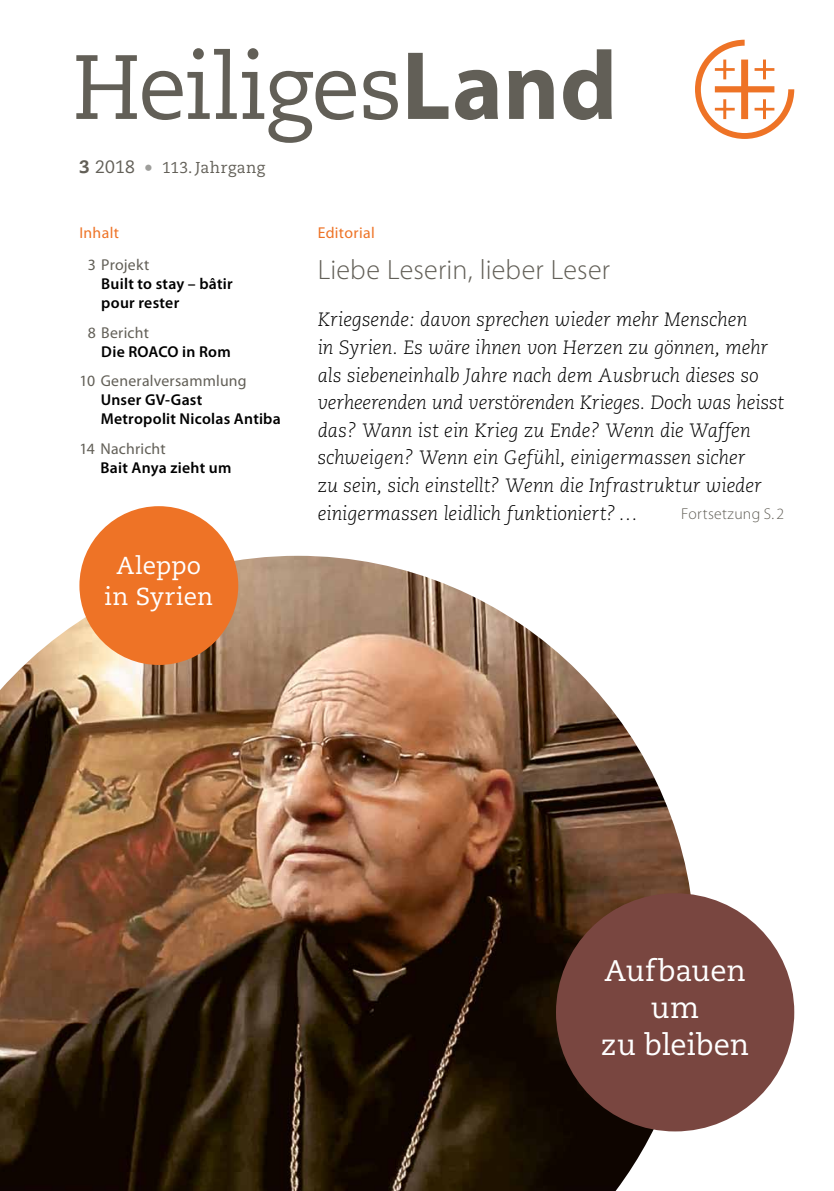
<style>
.page{position:relative;width:834px;height:1191px;background:#fff}
.page>*{position:absolute;margin:0;border:0;box-sizing:border-box;transform-origin:0 0}
.t1{font:91px "Caecilia";letter-spacing:-.015em;color:#625f57;scale:.96 1}
.t2{font:29.75px/37.1px "Caecilia";color:#fff;text-align:center}
.t3{font:300 28px "Myriad Pro";letter-spacing:.005em;color:#625f57}
.t4{font:24.5px/30.6px "Caecilia";letter-spacing:.005em;color:#fff;text-align:center}
.t5{font:italic 300 19.25px/27.7px "Caecilia";letter-spacing:-.005em;color:#000}
.t6{font:600 15.75px/19.2px "Myriad Pro";letter-spacing:.015em;color:#000}
.t7{font:15.75px "Myriad Pro";letter-spacing:.015em;color:#625f57}
.t8{font:15.75px "Caecilia";letter-spacing:.025em;color:#625f57}
.t9{font:15.75px "Myriad Pro";letter-spacing:.02em;color:#ee7326}
.t10{font:300 15.75px "Myriad Pro";letter-spacing:.02em;color:#625f57}
.s1{font-family:"Myriad Pro";font-weight:700;font-size:98px}
.s2{font-weight:800;font-size:17.85px}
.s3{font-size:17.85px}
.s4{font-size:17.85px;color:#9e9e9b}
</style>
<div class="page">
<img style="left:0;top:556px;width:694px;height:635px">
<svg style="left:695px;top:40px;width:99px;height:99px"></svg>
<div style="left:556px;top:893px;width:238px;height:238px;background:#794640;border-radius:50%"></div>
<div style="left:79px;top:506px;width:159px;height:159px;background:#ee7326;border-radius:50%"></div>
<h1 class="t1" style="left:73px;top:35px;width:568px">Heiliges<span class="s1">Land</span></h1>
<p class="t8" style="left:79px;top:158px;width:187px"><span class="s2">3</span> <span class="s3">2018</span> <span class="s4">•</span> 113. Jahrgang</p>
<p class="t9" style="left:79px;top:223px;width:41px">Inhalt</p>
<p class="t9" style="left:317px;top:223px;width:58px">Editorial</p>
<p class="t7" style="left:88px;top:255px;width:63px">3 Projekt</p>
<p class="t6" style="left:101px;top:274px;width:133px">Built to stay – bâtir pour rester</p>
<p class="t7" style="left:88px;top:322px;width:63px">8 Bericht</p>
<p class="t6" style="left:101px;top:341px;width:131px">Die ROACO in Rom</p>
<p class="t7" style="left:79px;top:371px;width:169px">10 Generalversammlung</p>
<p class="t6" style="left:101px;top:390px;width:182px">Unser GV-Gast<br>Metropolit Nicolas Antiba</p>
<p class="t7" style="left:79px;top:439px;width:88px">14 Nachricht</p>
<p class="t6" style="left:100px;top:457px;width:132px">Bait Anya zieht um</p>
<p class="t4" style="left:104px;top:551px;width:110px">Aleppo in Syrien</p>
<h3 class="t3" style="left:317px;top:254px;width:294px">Liebe Leserin, lieber Leser</h3>
<p class="t5" style="left:317px;top:306px;width:468px">Kriegsende: davon sprechen wieder mehr Menschen<br>in Syrien. Es wäre ihnen von Herzen zu gönnen, mehr als siebeneinhalb Jahre nach dem Ausbruch dieses so verheerenden und verstörenden Krieges. Doch was heisst das? Wann ist ein Krieg zu Ende? Wenn die Waffen schweigen? Wenn ein Gefühl, einigermassen sicher<br>zu sein, sich einstellt? Wenn die Infrastruktur wieder einigermassen leidlich funktioniert? …</p>
<p class="t10" style="left:681px;top:505px;width:105px">Fortsetzung S. 2</p>
<h2 class="t2" style="left:601px;top:952px;width:150px">Aufbauen um<br>zu bleiben</h2>
</div>
